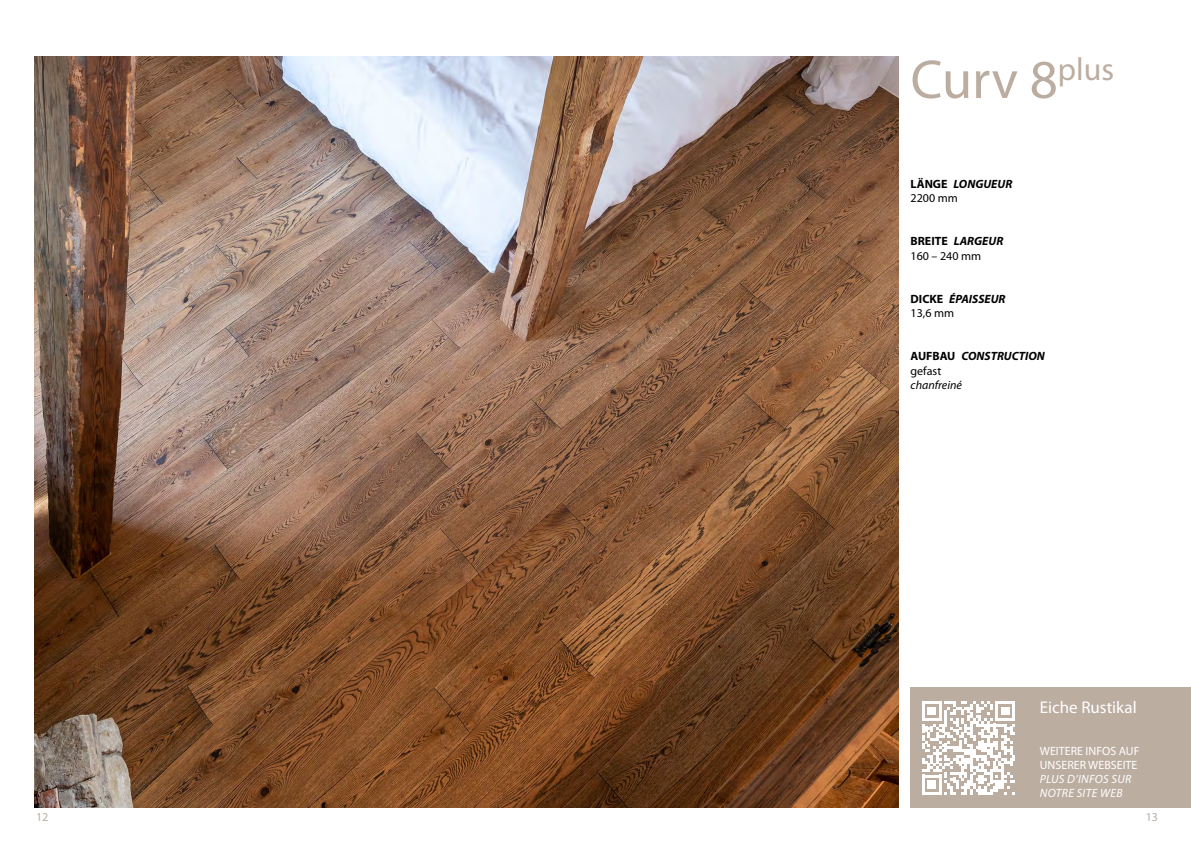
<style>
.page{position:relative;width:1191px;height:842px;background:#fff}
.page>*{position:absolute;margin:0;border:0;box-sizing:border-box;transform-origin:0 0}
.t1{font:55px "Myriad Pro";color:#bcada1}
.t2{font:17px "Myriad Pro";color:#fff}
.t3{font:italic 700 12px/14.4px "Myriad Pro";color:#000}
.t4{font:12px/14px "Myriad Pro";color:#fff}
.t5{font:italic 12px/14px "Myriad Pro";letter-spacing:.025em;color:#fff}
.t6{font:12px/14.4px "Myriad Pro";color:#000}
.t7{font:italic 12px "Myriad Pro";color:#000}
.t8{font:12px "Myriad Pro";color:#bcada1}
.s1{font-style:normal}
.s2{font-weight:400;font-style:normal}
.s3{font-weight:700}
.s4{font-weight:700;font-style:italic}
</style>
<div class="page">
<div style="left:910px;top:688px;width:281px;height:120px;background:#bcada1"></div>
<svg style="left:922px;top:701px;width:93px;height:93px"></svg>
<img style="left:34px;top:57px;width:864px;height:751px">
<h1 class="t1" style="left:910px;top:46px;width:205px">Curv 8<sup>plus</sup></h1>
<p class="t3" style="left:910px;top:176px;width:103px"><span class="s1">LÄNGE</span> LONGUEUR<br><span class="s2">2200 mm</span></p>
<p class="t6" style="left:910px;top:234px;width:94px"><span class="s3">BREITE</span> <span class="s4">LARGEUR<br></span>160 – 240 mm</p>
<p class="t3" style="left:910px;top:291px;width:96px"><span class="s1">DICKE</span> ÉPAISSEUR<br><span class="s2">13,6 mm</span></p>
<p class="t3" style="left:910px;top:349px;width:136px"><span class="s1">AUFBAU</span> CONSTRUCTION <span class="s2">gefast</span></p>
<p class="t7" style="left:910px;top:378px;width:53px">chanfreiné</p>
<h2 class="t2" style="left:1040px;top:697px;width:98px">Eiche Rustikal</h2>
<p class="t4" style="left:1040px;top:744px;width:101px">WEITERE INFOS AUF<br>UNSERER WEBSEITE</p>
<p class="t5" style="left:1040px;top:772px;width:93px">PLUS D’INFOS SUR<br>NOTRE SITE WEB</p>
<p class="t8" style="left:36px;top:809px;width:14px">12</p>
<p class="t8" style="left:1145px;top:809px;width:14px">13</p>
</div>
